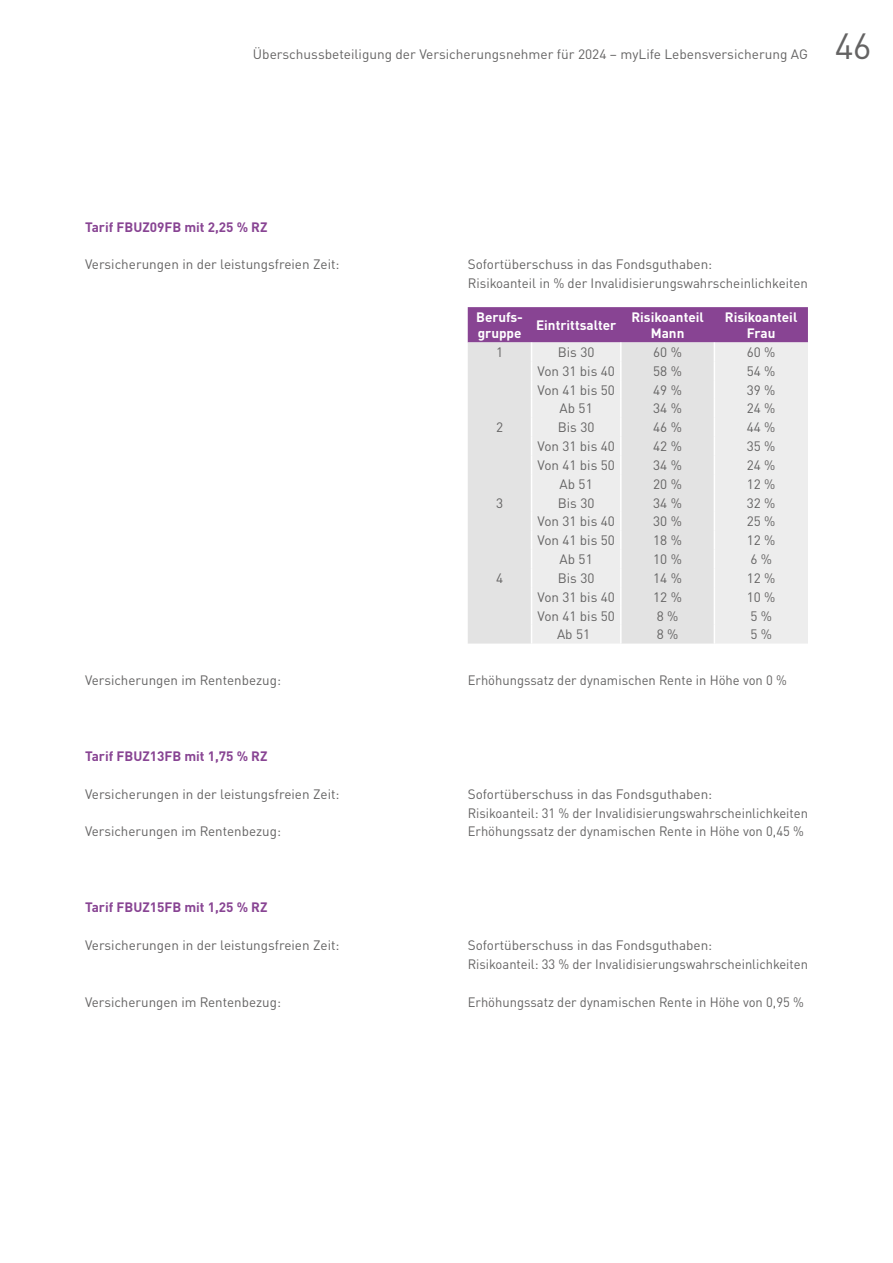
<style>
.page{position:relative;width:893px;height:1263px;background:#fff}
.page>*{position:absolute;margin:0;border:0;box-sizing:border-box;transform-origin:0 0}
.t1{font:36px "DIN Pro";color:#646363}
.t2{font:13.5px/18.9px "DIN Pro";color:#646363}
.t3{font:13.5px "DIN Pro";color:#646363;scale:.96 1}
.t4{font:700 13.5px "DIN Pro";color:#884493}
.t5{font:700 13.5px/16.5px "DIN Pro";color:#fff;text-align:center}
</style>
<div class="page">
<svg style="left:468px;top:307px;width:340px;height:337px;background:#ded7df"></svg>
<p class="t2" style="left:253px;top:43px;width:556px">Überschussbeteiligung der Versicherungsnehmer für 2024 – myLife Lebensversicherung AG</p>
<h1 class="t1" style="left:835px;top:18px;width:38px">46</h1>
<p class="t4" style="left:85px;top:215px;width:184px">Tarif FBUZ09FB mit 2,25 % RZ</p>
<p class="t2" style="left:85px;top:254px;width:256px">Versicherungen in der leistungsfreien Zeit:</p>
<p class="t2" style="left:85px;top:669px;width:197px">Versicherungen im Rentenbezug:</p>
<p class="t4" style="left:85px;top:745px;width:184px">Tarif FBUZ13FB mit 1,75 % RZ</p>
<p class="t2" style="left:85px;top:783px;width:256px">Versicherungen in der leistungsfreien Zeit:</p>
<p class="t2" style="left:85px;top:821px;width:197px">Versicherungen im Rentenbezug:</p>
<p class="t4" style="left:85px;top:896px;width:184px">Tarif FBUZ15FB mit 1,25 % RZ</p>
<p class="t2" style="left:85px;top:934px;width:256px">Versicherungen in der leistungsfreien Zeit:</p>
<p class="t2" style="left:85px;top:991px;width:197px">Versicherungen im Rentenbezug:</p>
<p class="t2" style="left:468px;top:254px;width:342px">Sofortüberschuss in das Fondsguthaben:<br>Risikoanteil in % der Invalidisierungswahrscheinlichkeiten</p>
<p class="t5" style="left:476px;top:307px;width:48px;text-align:left">Berufs&shy;gruppe</p>
<p class="t5" style="left:536px;top:315px;width:82px">Eintrittsalter</p>
<p class="t5" style="left:631px;top:307px;width:74px">Risikoanteil<br>Mann</p>
<p class="t5" style="left:725px;top:307px;width:74px">Risikoanteil<br>Frau</p>
<p class="t2" style="left:496px;top:341px;width:9px">1</p>
<p class="t2" style="left:558px;top:341px;width:38px">Bis 30</p>
<p class="t2" style="left:653px;top:341px;width:30px">60 %</p>
<p class="t2" style="left:747px;top:341px;width:30px">60 %</p>
<p class="t2" style="left:537px;top:360px;width:79px">Von 31 bis 40</p>
<p class="t2" style="left:653px;top:360px;width:30px">58 %</p>
<p class="t2" style="left:747px;top:360px;width:30px">54 %</p>
<p class="t2" style="left:537px;top:379px;width:79px">Von 41 bis 50</p>
<p class="t2" style="left:653px;top:379px;width:30px">49 %</p>
<p class="t2" style="left:747px;top:379px;width:30px">39 %</p>
<p class="t2" style="left:560px;top:398px;width:35px">Ab 51</p>
<p class="t2" style="left:653px;top:398px;width:30px">34 %</p>
<p class="t2" style="left:747px;top:398px;width:30px">24 %</p>
<p class="t2" style="left:496px;top:417px;width:9px">2</p>
<p class="t2" style="left:558px;top:417px;width:38px">Bis 30</p>
<p class="t2" style="left:653px;top:417px;width:30px">46 %</p>
<p class="t2" style="left:747px;top:417px;width:30px">44 %</p>
<p class="t2" style="left:537px;top:435px;width:79px">Von 31 bis 40</p>
<p class="t2" style="left:653px;top:435px;width:30px">42 %</p>
<p class="t2" style="left:747px;top:435px;width:30px">35 %</p>
<p class="t2" style="left:537px;top:454px;width:79px">Von 41 bis 50</p>
<p class="t2" style="left:653px;top:454px;width:30px">34 %</p>
<p class="t2" style="left:747px;top:454px;width:30px">24 %</p>
<p class="t2" style="left:560px;top:473px;width:35px">Ab 51</p>
<p class="t2" style="left:653px;top:473px;width:30px">20 %</p>
<p class="t2" style="left:747px;top:473px;width:30px">12 %</p>
<p class="t2" style="left:496px;top:492px;width:9px">3</p>
<p class="t2" style="left:558px;top:492px;width:38px">Bis 30</p>
<p class="t2" style="left:653px;top:492px;width:30px">34 %</p>
<p class="t2" style="left:747px;top:492px;width:30px">32 %</p>
<p class="t2" style="left:537px;top:511px;width:79px">Von 31 bis 40</p>
<p class="t2" style="left:653px;top:511px;width:30px">30 %</p>
<p class="t2" style="left:747px;top:511px;width:30px">25 %</p>
<p class="t2" style="left:537px;top:530px;width:79px">Von 41 bis 50</p>
<p class="t2" style="left:653px;top:530px;width:30px">18 %</p>
<p class="t2" style="left:747px;top:530px;width:30px">12 %</p>
<p class="t2" style="left:560px;top:548px;width:35px">Ab 51</p>
<p class="t2" style="left:653px;top:548px;width:30px">10 %</p>
<p class="t2" style="left:750px;top:548px;width:23px">6 %</p>
<p class="t2" style="left:496px;top:567px;width:9px">4</p>
<p class="t2" style="left:558px;top:567px;width:38px">Bis 30</p>
<p class="t2" style="left:653px;top:567px;width:30px">14 %</p>
<p class="t2" style="left:747px;top:567px;width:30px">12 %</p>
<p class="t2" style="left:537px;top:586px;width:79px">Von 31 bis 40</p>
<p class="t2" style="left:653px;top:586px;width:30px">12 %</p>
<p class="t2" style="left:747px;top:586px;width:30px">10 %</p>
<p class="t2" style="left:537px;top:605px;width:79px">Von 41 bis 50</p>
<p class="t2" style="left:657px;top:605px;width:23px">8 %</p>
<p class="t2" style="left:750px;top:605px;width:23px">5 %</p>
<p class="t2" style="left:557px;top:624px;width:35px">Ab 51</p>
<p class="t2" style="left:657px;top:624px;width:23px">8 %</p>
<p class="t2" style="left:750px;top:624px;width:23px">5 %</p>
<p class="t3" style="left:468px;top:670px;width:334px">Erhöhungssatz der dynamischen Rente in Höhe von 0 %</p>
<p class="t2" style="left:468px;top:783px;width:342px">Sofortüberschuss in das Fondsguthaben:<br>Risikoanteil: 31 % der Invalidisierungswahrscheinlichkeiten</p>
<p class="t3" style="left:468px;top:821px;width:352px">Erhöhungssatz der dynamischen Rente in Höhe von 0,45 %</p>
<p class="t2" style="left:468px;top:934px;width:342px">Sofortüberschuss in das Fondsguthaben:<br>Risikoanteil: 33 % der Invalidisierungswahrscheinlichkeiten</p>
<p class="t3" style="left:468px;top:991px;width:352px">Erhöhungssatz der dynamischen Rente in Höhe von 0,95 %</p>
</div>
